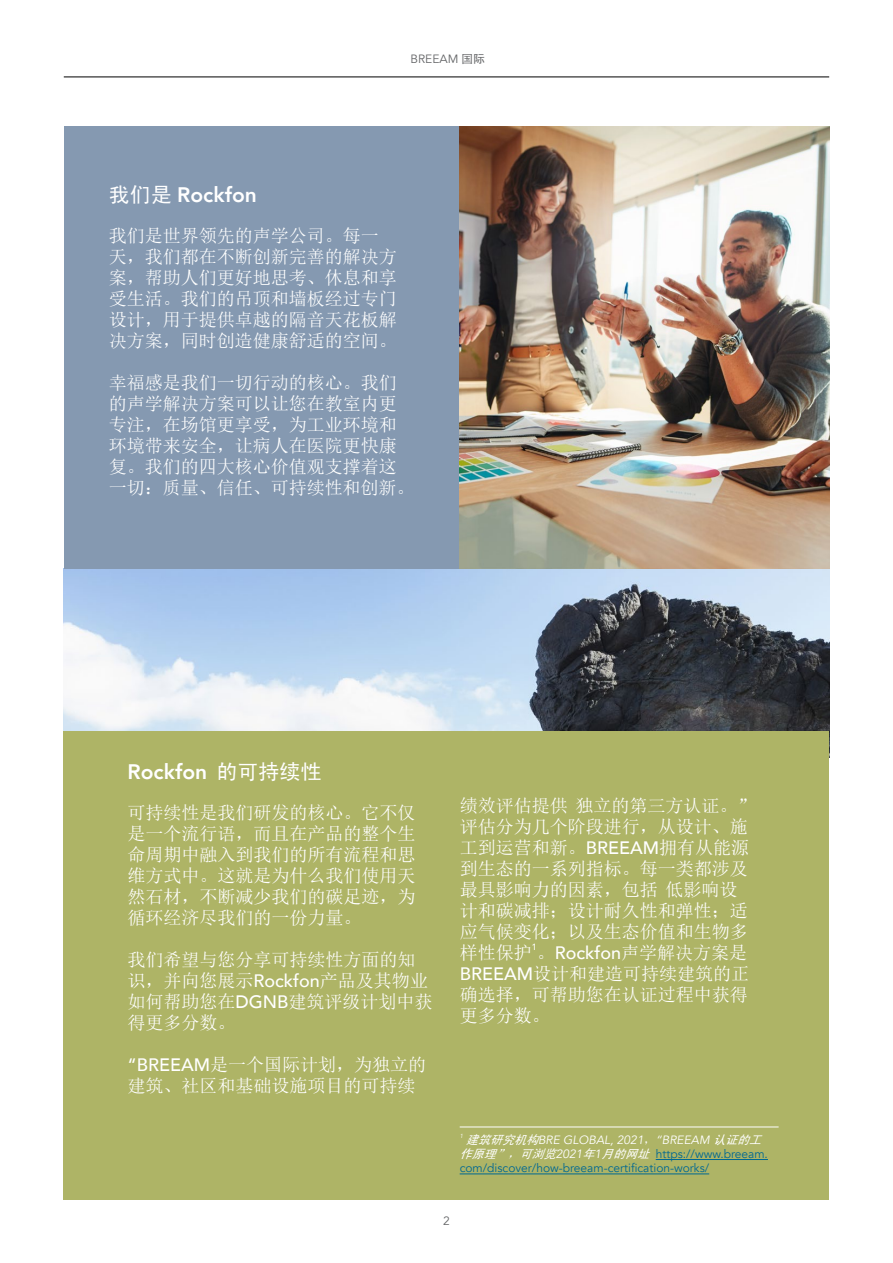
<style>
.page{position:relative;width:893px;height:1263px;background:#fff}
.page>*{position:absolute;margin:0;border:0;box-sizing:border-box;transform-origin:0 0}
.t1{font:800 21px "Avenir";color:#fff}
.t2{font:18px/21px "Sim Sun";color:#fff}
.t3{font:12px/14.4px "Avenir";color:#006892}
.t4{font:12px "Avenir";color:#636466}
.t5{font:500 9px "Avenir";color:#fff}
.t6{font:italic 6px "Avenir";color:#fff}
.s1{font-family:"Sim Hei"}
.s2{font-family:"Sim Hei";font-weight:400}
.s3{font-family:"Avenir";font-weight:500}
.s4{font-family:"Sim Hei";font-style:italic;color:#fff}
.s5{font-style:italic;color:#fff}
.s6{font-family:"Sim Hei";color:#fff}
</style>
<div class="page">
<hr style="left:64px;top:77px;width:765px;height:1px;background:#000">
<img style="left:64px;top:568px;width:765px;height:163px">
<div style="left:64px;top:126px;width:396px;height:442px;background:#8599b1"></div>
<img style="left:460px;top:126px;width:369px;height:442px">
<div style="left:64px;top:731px;width:765px;height:469px;background:#aeb466"></div>
<hr style="left:460px;top:1126px;width:319px;height:1px;background:#fff">
<hr style="left:656px;top:1159px;width:112px;height:1px;background:#006892">
<hr style="left:460px;top:1173px;width:249px;height:1px;background:#006892">
<p class="t4" style="left:411px;top:52px;width:76px">BREEAM <span class="s1">国际</span></p>
<p class="t1" style="left:109px;top:178px;width:150px"><span class="s2">我们是</span> Rockfon</p>
<p class="t2" style="left:109px;top:225px;width:289px">我们是世界领先的声学公司。每一天，我们都在不断创新完善的解决方案，帮助人们更好地思考、休息和享受生活。我们的吊顶和墙板经过专门设计，用于提供卓越的隔音天花板解决方案，同时创造健康舒适的空间。</p>
<p class="t2" style="left:109px;top:372px;width:307px">幸福感是我们一切行动的核心。我们的声学解决方案可以让您在教室内更专注，在场馆更享受，为工业环境和环境带来安全，让病人在医院更快康复。我们的四大核心价值观支撑着这一切：质量、信任、可持续性和创新。</p>
<p class="t1" style="left:128px;top:755px;width:195px">Rockfon <span class="s2">的可持续性</span></p>
<p class="t2" style="left:128px;top:802px;width:289px;text-align:justify">可持续性是我们研发的核心。它不仅是一个流行语，而且在产品的整个生命周期中融入到我们的所有流程和思维方式中。这就是为什么我们使用天然石材，不断减少我们的碳足迹，为循环经济尽我们的一份力量。</p>
<p class="t2" style="left:128px;top:949px;width:307px">我们希望与您分享可持续性方面的知识，并向您展示<span class="s3">Rockfon</span>产品及其物业如何帮助您在<span class="s3">DGNB</span>建筑评级计划中获得更多分数。</p>
<p class="t2" style="left:128px;top:1054px;width:300px"><span class="s3">“BREEAM</span>是一个国际计划，为独立的建筑、社区和基础设施项目的可持续</p>
<p class="t2" style="left:460px;top:794px;width:297px">绩效评估提供 独立的第三方认证。”评估分为几个阶段进行，从设计、施工到运营和新。<span class="s3">BREEAM</span>拥有从能源到生态的一系列指标。每一类都涉及最具影响力的因素，包括 低影响设计和碳减排；设计耐久性和弹性；适应气候变化；以及生态价值和生物多样性保护。<span class="s3">Rockfon</span>声学解决方案是</p>
<p class="t5" style="left:532px;top:938px;width:7px">1</p>
<p class="t2" style="left:460px;top:962px;width:291px;text-align:justify"><span class="s3">BREEAM</span>设计和建造可持续建筑的正确选择，可帮助您在认证过程中获得更多分数。</p>
<p class="t6" style="left:460px;top:1132px;width:5px">1</p>
<p class="t3" style="left:460px;top:1132px;width:310px;text-indent:6px"><span class="s4">建筑研究机构</span><span class="s5">BRE GLOBAL, 2021</span><span class="s6">，</span><span class="s5">“BREEAM</span> <span class="s4">认证的工作原理”，可浏览</span><span class="s5">2021</span><span class="s4">年</span><span class="s5">1</span><span class="s4">月的网址</span> https://www.breeam. com/discover/how-breeam-certification-works/</p>
<p class="t4" style="left:443px;top:1213px;width:8px">2</p>
</div>
